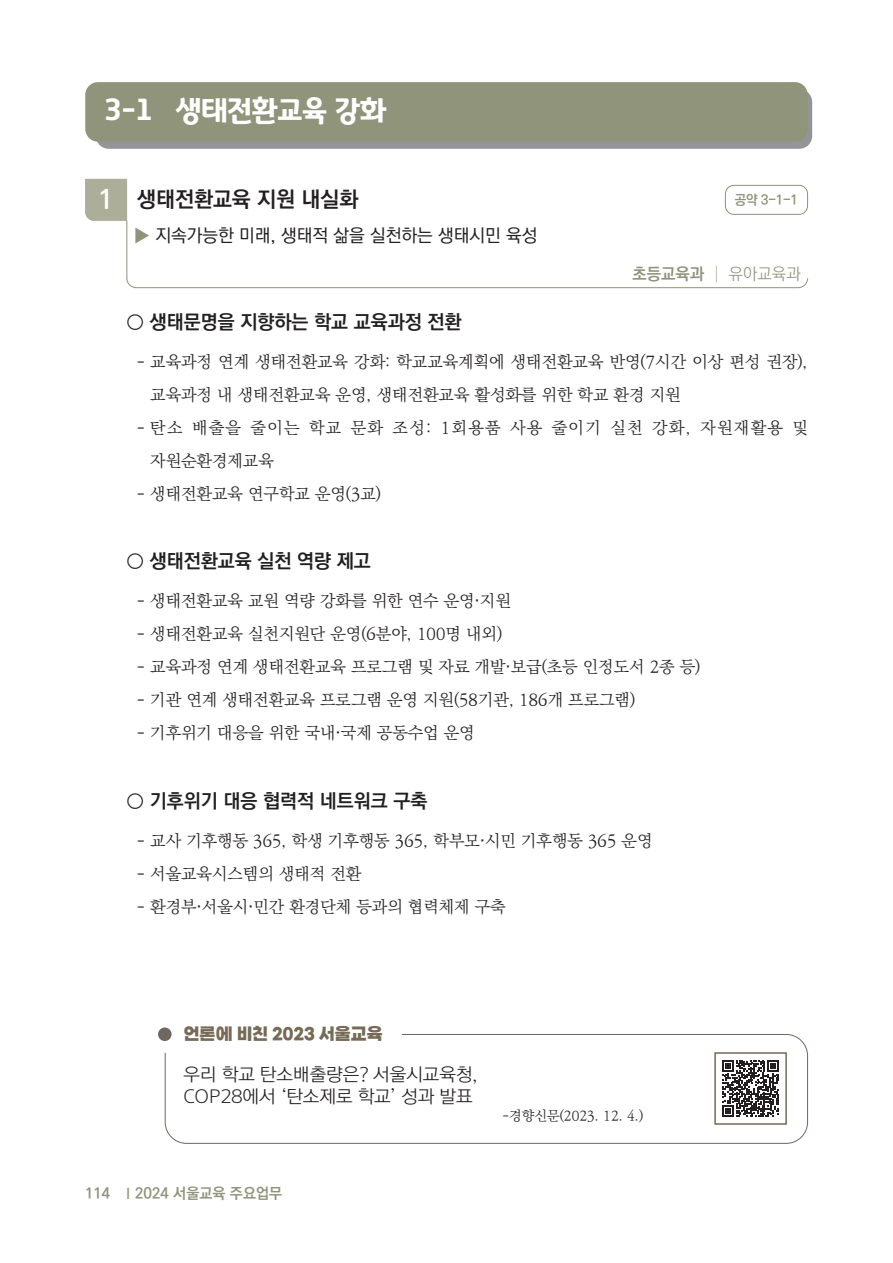
<style>
.page{position:relative;width:893px;height:1263px;background:#fff}
.page>*{position:absolute;margin:0;border:0;box-sizing:border-box;transform-origin:0 0}
.t1{font:30px "Gyeonggi Title B";letter-spacing:-.015em;color:#fff}
.t2{font:700 27px "Ko Pub Dotum";color:#fff}
.t3{font:700 21.75px "Ko Pub Dotum";color:#231f20}
.t4{font:700 19.5px "Ko Pub Dotum";color:#231f20}
.t5{font:18px/21.6px "KOHI Nanum L";color:#231f20}
.t6{font:500 18px "Ko Pub Dotum";color:#231f20}
.t7{font:800 18px "Gangwon Edu Power";color:#776a56}
.t8{font:300 16.5px/33px "Ko Pub Batang";color:#231f20}
.t9{font:300 16.5px/33px "Ko Pub Batang";letter-spacing:.08em;color:#231f20}
.t10{font:700 16.5px "Ko Pub Dotum";color:#8f947a}
.t11{font:700 15px "Ko Pub Dotum";color:#8f947a}
.t12{font:300 13.5px "Ko Pub Batang";color:#231f20}
.t13{font:700 13.5px "Ko Pub Dotum";color:#8f947a}
.s1{color:#8f947a}
.s2{font-weight:300}
.s3{font-family:"Ko Pub Dotum";font-weight:700}
</style>
<div class="page">
<div style="left:165px;top:1034px;width:643px;height:110px;border:1px solid #716761;border-radius:21px"></div>
<div style="left:141px;top:1016px;width:261px;height:37px;background:#fff"></div>
<svg style="left:722px;top:1060px;width:57px;height:57px"></svg>
<div style="left:714px;top:1052px;width:73px;height:73px;border:2px solid #776a56"></div>
<div style="left:158px;top:1027px;width:14px;height:14px;background:#716761;border-radius:50%"></div>
<svg style="left:126px;top:278px;width:682px;height:10px"></svg>
<hr style="left:127px;top:220px;width:1px;height:59px;background:#8f947a">
<div style="left:96px;top:89px;width:716px;height:60px;background:#939598;border-radius:13px"></div>
<div style="left:85px;top:82px;width:723px;height:60px;background:#8f947a;border-radius:13px"></div>
<div style="left:85px;top:179px;width:42px;height:42px;background:#adae9a"></div>
<div style="left:725px;top:185px;width:83px;height:30px;border:1px solid #8f947a;border-radius:9px"></div>
<h1 class="t1" style="left:104px;top:91px;width:284px">3-1 생태전환교육 강화</h1>
<h2 class="t2" style="left:99px;top:186px;width:16px">1</h2>
<h3 class="t3" style="left:137px;top:189px;width:223px">생태전환교육 지원 내실화</h3>
<p class="t6" style="left:134px;top:227px;width:405px"><span class="s1">▶</span> 지속가능한 미래, 생태적 삶을 실천하는 생태시민 육성</p>
<p class="t13" style="left:735px;top:193px;width:65px">공약 3-1-1</p>
<p class="t10" style="left:632px;top:266px;width:170px">초등교육과 │ <span class="s2">유아교육과</span></p>
<p class="t4" style="left:127px;top:312px;width:336px">○ 생태문명을 지향하는 학교 교육과정 전환</p>
<p class="t8" style="left:150px;top:346px;width:659px;text-indent:-13px">- 교육과정 연계 생태전환교육 강화: 학교교육계획에 생태전환교육 반영(7시간 이상 편성 권장), 교육과정 내 생태전환교육 운영, 생태전환교육 활성화를 위한 학교 환경 지원</p>
<p class="t9" style="left:150px;top:412px;width:659px;text-indent:-13px">- 탄소 배출을 줄이는 학교 문화 조성: 1회용품 사용 줄이기 실천 강화, 자원재활용 및 자원순환경제교육</p>
<p class="t8" style="left:137px;top:478px;width:246px">- 생태전환교육 연구학교 운영(3교)</p>
<p class="t4" style="left:127px;top:551px;width:246px">○ 생태전환교육 실천 역량 제고</p>
<p class="t8" style="left:137px;top:585px;width:375px">- 생태전환교육 교원 역량 강화를 위한 연수 운영<span class="s3">·</span>지원</p>
<p class="t8" style="left:137px;top:618px;width:367px">- 생태전환교육 실천지원단 운영(6분야, 100명 내외)</p>
<p class="t8" style="left:137px;top:651px;width:565px">- 교육과정 연계 생태전환교육 프로그램 및 자료 개발<span class="s3">·</span>보급(초등 인정도서 2종 등)</p>
<p class="t8" style="left:137px;top:684px;width:500px">- 기관 연계 생태전환교육 프로그램 운영 지원(58기관, 186개 프로그램)</p>
<p class="t8" style="left:137px;top:717px;width:339px">- 기후위기 대응을 위한 국내<span class="s3">·</span>국제 공동수업 운영</p>
<p class="t4" style="left:127px;top:791px;width:302px">○ 기후위기 대응 협력적 네트워크 구축</p>
<p class="t8" style="left:137px;top:825px;width:517px">- 교사 기후행동 365, 학생 기후행동 365, 학부모<span class="s3">·</span>시민 기후행동 365 운영</p>
<p class="t8" style="left:137px;top:858px;width:226px">- 서울교육시스템의 생태적 전환</p>
<p class="t8" style="left:137px;top:891px;width:370px">- 환경부<span class="s3">·</span>서울시<span class="s3">·</span>민간 환경단체 등과의 협력체제 구축</p>
<p class="t7" style="left:184px;top:1025px;width:200px">언론에 비친 2023 서울교육</p>
<p class="t5" style="left:184px;top:1064px;width:295px">우리 학교 탄소배출량은? 서울시교육청,<br>COP28에서 ‘탄소제로 학교’ 성과 발표</p>
<p class="t11" style="left:85px;top:1186px;width:199px">114 Ⅰ2024 서울교육 주요업무</p>
<p class="t12" style="left:502px;top:1109px;width:142px">-경향신문(2023. 12. 4.)</p>
</div>
